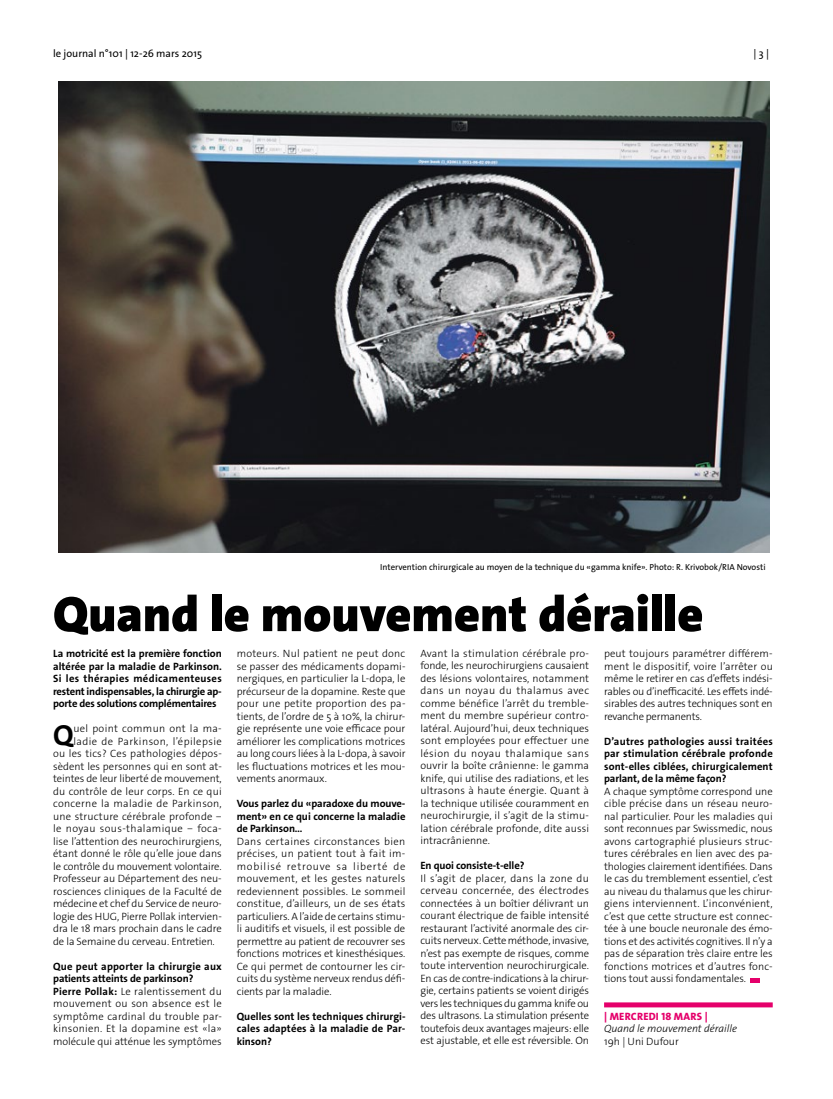
<style>
.page{position:relative;width:833px;height:1099px;background:#fff}
.page>*{position:absolute;margin:0;border:0;box-sizing:border-box;transform-origin:0 0}
.t1{font:900 50px "The Sans Os F";color:#000}
.t2{font:700 29.12px "The Sans Os F";color:#000}
.t3{font:300 10.62px/12.5px "The Sans Os F";color:#000;text-align:justify}
.t4{font:700 10.62px/12.5px "The Sans Os F";letter-spacing:-.01em;color:#000;text-align:justify}
.t5{font:300 10.62px/12.5px "The Sans Os F";letter-spacing:.02em;color:#000}
.t6{font:300 10.62px "The Sans Os F";letter-spacing:.03em;color:#000}
.t7{font:10.62px "The Sans Os F";color:#000}
.t8{font:300 10.62px "The Sans Os F";letter-spacing:.04em;color:#000}
.t9{font:300 10.62px "The Sans Os F";letter-spacing:.035em;color:#000}
.t10{font:italic 300 10.62px "The Sans Os F";color:#000}
.t11{font:800 10.62px "The Sans Os F";letter-spacing:.02em;color:#e5006b}
.t12{font:8.75px "The Sans Os F";color:#000}
.s1{font-weight:700}
</style>
<div class="page">
<div style="left:604px;top:1002px;width:168px;height:5px;background:#e5006b"></div>
<div style="left:750px;top:977px;width:10px;height:5px;background:#e5006b"></div>
<img style="left:58px;top:82px;width:711px;height:470px">
<p class="t7" style="left:53px;top:46px;width:150px">le journal n°101 | 12-26 mars 2015</p>
<p class="t7" style="left:753px;top:46px;width:17px">| 3 |</p>
<p class="t12" style="left:380px;top:561px;width:387px">Intervention chirurgicale au moyen de la technique du «gamma knife». Photo: R. Krivobok/RIA Novosti</p>
<h1 class="t1" style="left:53px;top:582px;width:652px">Quand le mouvement déraille</h1>
<p class="t4" style="left:53px;top:647px;width:170px">La motricité est la première fonction altérée par la maladie de Parkinson.<br>Si les thérapies médicamenteuses restent indispensables, la chirurgie ap&shy;porte des solutions complémentaires</p>
<h2 class="t2" style="left:53px;top:716px;width:22px">Q</h2>
<p class="t6" style="left:73px;top:721px;width:150px">uel point commun ont la ma-</p>
<p class="t8" style="left:73px;top:734px;width:150px">ladie de Parkinson, l’épilepsie</p>
<p class="t5" style="left:53px;top:747px;width:170px">ou les tics? Ces pathologies dépos-</p>
<p class="t3" style="left:53px;top:760px;width:170px">sèdent les personnes qui en sont at-</p>
<p class="t3" style="left:53px;top:772px;width:170px">teintes de leur liberté de mouvement,</p>
<p class="t3" style="left:53px;top:785px;width:170px">du contrôle de leur corps. En ce qui</p>
<p class="t6" style="left:53px;top:796px;width:170px">concerne la maladie de Parkinson,</p>
<p class="t5" style="left:53px;top:809px;width:170px">une structure cérébrale profonde ‒</p>
<p class="t9" style="left:53px;top:821px;width:170px">le noyau sous-thalamique ‒ foca-</p>
<p class="t3" style="left:53px;top:834px;width:170px">lise l’attention des neurochirurgiens,</p>
<p class="t3" style="left:53px;top:847px;width:170px">étant donné le rôle qu’elle joue dans</p>
<p class="t3" style="left:53px;top:859px;width:170px">le contrôle du mouvement volontaire.</p>
<p class="t3" style="left:53px;top:872px;width:170px">Professeur au Département des neu-</p>
<p class="t3" style="left:53px;top:884px;width:170px">rosciences cliniques de la Faculté de</p>
<p class="t3" style="left:53px;top:897px;width:170px">médecine et chef du Service de neuro-</p>
<p class="t3" style="left:53px;top:909px;width:170px">logie des HUG, Pierre Pollak intervien-</p>
<p class="t3" style="left:53px;top:922px;width:170px">dra le 18 mars prochain dans le cadre</p>
<p class="t3" style="left:53px;top:934px;width:163px">de la Semaine du cerveau. Entretien.</p>
<p class="t5" style="left:53px;top:959px;width:170px"><span class="s1">Que peut apporter la chirurgie aux patients atteints de parkinson?<br>Pierre Pollak:</span> Le ralentissement du mouvement ou son absence est le symptôme cardinal du trouble par&shy;kinsonien. Et la dopamine est «la» molécule qui atténue les symptômes</p>
<p class="t3" style="left:237px;top:647px;width:170px">moteurs. Nul patient ne peut donc se passer des médicaments dopami&shy;nergiques, en particulier la L-dopa, le précurseur de la dopamine. Reste que pour une petite proportion des pa&shy;tients, de l’ordre de 5 à 10%, la chirur&shy;gie représente une voie efficace pour améliorer les complications motrices au long cours liées à la L-dopa, à savoir les fluctuations motrices et les mou&shy;vements anormaux.</p>
<p class="t4" style="left:237px;top:797px;width:170px">Vous parlez du «paradoxe du mouve&shy;ment» en ce qui concerne la maladie de Parkinson...</p>
<p class="t3" style="left:237px;top:834px;width:170px">Dans certaines circonstances bien précises, un patient tout à fait im&shy;mobilisé retrouve sa liberté de mouvement, et les gestes naturels redeviennent possibles. Le sommeil constitue, d’ailleurs, un de ses états particuliers. A l’aide de certains stimu&shy;li auditifs et visuels, il est possible de permettre au patient de recouvrer ses fonctions motrices et kinesthésiques.<br>Ce qui permet de contourner les cir&shy;cuits du système nerveux rendus défi&shy;cients par la maladie.</p>
<p class="t4" style="left:237px;top:1009px;width:170px">Quelles sont les techniques chirurgi&shy;cales adaptées à la maladie de Par&shy;kinson?</p>
<p class="t3" style="left:420px;top:647px;width:170px">Avant la stimulation cérébrale pro&shy;fonde, les neurochirurgiens causaient des lésions volontaires, notamment dans un noyau du thalamus avec comme bénéfice l’arrêt du tremble&shy;ment du membre supérieur contro&shy;latéral. Aujourd’hui, deux techniques sont employées pour effectuer une lésion du noyau thalamique sans ouvrir la boîte crânienne: le gamma knife, qui utilise des radiations, et les ultrasons à haute énergie. Quant à la technique utilisée couramment en neurochirurgie, il s’agit de la stimu&shy;lation cérébrale profonde, dite aussi intracrânienne.</p>
<p class="t4" style="left:420px;top:859px;width:106px">En quoi consiste-t-elle?</p>
<p class="t3" style="left:420px;top:872px;width:170px">Il s’agit de placer, dans la zone du cerveau concernée, des électrodes connectées à un boîtier délivrant un courant électrique de faible intensité restaurant l’activité anormale des cir&shy;cuits nerveux. Cette méthode, invasive, n’est pas exempte de risques, comme toute intervention neurochirurgicale.<br>En cas de contre-indications à la chirur&shy;gie, certains patients se voient dirigés vers les techniques du gamma knife ou des ultrasons. La stimulation présente toutefois deux avantages majeurs: elle est ajustable, et elle est réversible. On</p>
<p class="t3" style="left:604px;top:647px;width:170px">peut toujours paramétrer différem&shy;ment le dispositif, voire l’arrêter ou même le retirer en cas d’effets indési&shy;rables ou d’inefficacité. Les effets indé&shy;sirables des autres techniques sont en revanche permanents.</p>
<p class="t4" style="left:604px;top:735px;width:170px">D’autres pathologies aussi traitées par stimulation cérébrale profonde sont-elles ciblées, chirurgicalement parlant, de la même façon?</p>
<p class="t3" style="left:604px;top:784px;width:170px">A chaque symptôme correspond une cible précise dans un réseau neuro&shy;nal particulier. Pour les maladies qui sont reconnues par Swissmedic, nous avons cartographié plusieurs struc&shy;tures cérébrales en lien avec des pa&shy;thologies clairement identifiées. Dans le cas du tremblement essentiel, c’est au niveau du thalamus que les chirur&shy;giens interviennent. L’inconvénient, c’est que cette structure est connec&shy;tée à une boucle neuronale des émo&shy;tions et des activités cognitives. Il n’y a pas de séparation très claire entre les fonctions motrices et d’autres fonc&shy;tions tout aussi fondamentales.</p>
<p class="t11" style="left:604px;top:1009px;width:105px">| MERCREDI 18 MARS |</p>
<p class="t10" style="left:604px;top:1021px;width:134px">Quand le mouvement déraille</p>
<p class="t3" style="left:604px;top:1035px;width:76px">19h | Uni Dufour</p>
</div>
